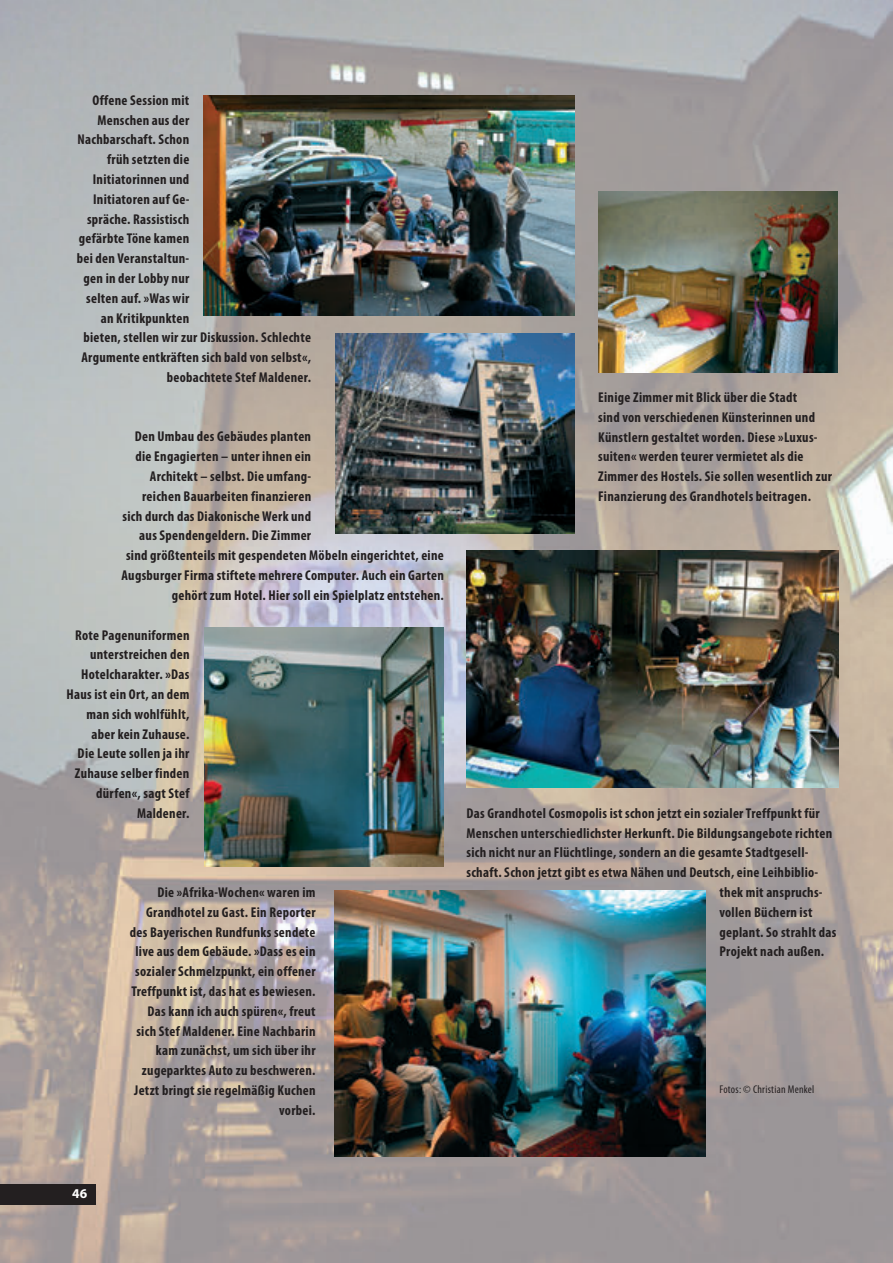
<style>
.page{position:relative;width:893px;height:1263px;background:#fff}
.page>*{position:absolute;margin:0;border:0;box-sizing:border-box;transform-origin:0 0}
.t1{font:700 condensed 14.25px/19.8px "Myriad Pro";letter-spacing:.02em;color:#231f20;text-align:right}
.t2{font:700 13.5px "Myriad Pro";color:#fff}
.t3{font:condensed 11.25px "Myriad Pro";letter-spacing:.025em;color:#231f20}
</style>
<div class="page">
<img style="left:0;top:0;width:893px;height:1263px">
<div style="left:0;top:1183px;width:96px;height:21px;background:#231f20"></div>
<img style="left:466px;top:551px;width:372px;height:237px">
<img style="left:598px;top:192px;width:240px;height:180px">
<img style="left:335px;top:334px;width:239px;height:199px">
<img style="left:203px;top:95px;width:372px;height:220px">
<img style="left:205px;top:628px;width:239px;height:238px">
<img style="left:335px;top:890px;width:371px;height:267px">
<p class="t1" style="left:92px;top:90px;width:98px">Offene Session mit</p>
<p class="t1" style="left:97px;top:110px;width:93px">Menschen aus der</p>
<p class="t1" style="left:78px;top:129px;width:113px">Nachbarschaft. Schon</p>
<p class="t1" style="left:107px;top:149px;width:84px">früh setzten die</p>
<p class="t1" style="left:93px;top:169px;width:98px">Initiatorinnen und</p>
<p class="t1" style="left:93px;top:189px;width:98px">Initiatoren auf Ge-</p>
<p class="t1" style="left:87px;top:209px;width:104px">spräche. Rassistisch</p>
<p class="t1" style="left:79px;top:228px;width:112px">gefärbte Töne kamen</p>
<p class="t1" style="left:77px;top:248px;width:114px">bei den Veranstaltun-</p>
<p class="t1" style="left:84px;top:268px;width:107px">gen in der Lobby nur</p>
<p class="t1" style="left:86px;top:288px;width:105px">selten auf. »Was wir</p>
<p class="t1" style="left:101px;top:308px;width:90px">an Kritikpunkten</p>
<p class="t1" style="left:83px;top:327px;width:229px">bieten, stellen wir zur Diskussion. Schlechte</p>
<p class="t1" style="left:81px;top:347px;width:231px">Argumente entkräften sich bald von selbst«,</p>
<p class="t1" style="left:167px;top:367px;width:146px">beobachtete Stef Maldener.</p>
<p class="t1" style="left:135px;top:426px;width:178px">Den Umbau des Gebäudes planten</p>
<p class="t1" style="left:135px;top:446px;width:177px">die Engagierten – unter ihnen ein</p>
<p class="t1" style="left:150px;top:466px;width:163px">Architekt – selbst. Die umfang -</p>
<p class="t1" style="left:142px;top:486px;width:171px">reichen Bauarbeiten finanzieren</p>
<p class="t1" style="left:123px;top:506px;width:190px">sich durch das Diakonische Werk und</p>
<p class="t1" style="left:139px;top:525px;width:173px">aus Spendengeldern. Die Zimmer</p>
<p class="t1" style="left:126px;top:545px;width:319px">sind größtenteils mit gespendeten Möbeln eingerichtet, eine</p>
<p class="t1" style="left:121px;top:565px;width:324px">Augsburger Firma stiftete mehrere Computer. Auch ein Garten</p>
<p class="t1" style="left:172px;top:585px;width:274px">gehört zum Hotel. Hier soll ein Spielplatz entstehen.</p>
<p class="t1" style="left:67px;top:625px;width:125px">Rote Pagenuniformen unterstreichen den<br>Hotelcharakter. »Das<br>Haus ist ein Ort, an dem man sich wohlfühlt, aber kein Zuhause.<br>Die Leute sollen ja ihr<br>Zuhause selber finden dürfen«, sagt Stef<br>Maldener.</p>
<p class="t1" style="left:130px;top:882px;width:187px">Die »Afrika-Wochen« waren im<br>Grandhotel zu Gast. Ein Reporter des Bayerischen Rundfunks sendete live aus dem Gebäude. »Dass es ein sozialer Schmelzpunkt, ein offener<br>Treffpunkt ist, das hat es bewiesen.<br>Das kann ich auch spüren«, freut sich Stef Maldener. Eine Nachbarin kam zunächst, um sich über ihr<br>zu ge parktes Auto zu beschweren.<br>Jetzt bringt sie regelmäßig Kuchen vorbei.</p>
<p class="t1" style="left:598px;top:387px;width:235px;text-align:left">Einige Zimmer mit Blick über die Stadt<br>sind von verschiedenen Künsterinnen und Künstlern gestaltet worden. Diese »Luxus - suiten« werden teurer vermietet als die Zimmer des Hostels. Sie sollen wesentlich zur Finanzierung des Grandhotels beitragen.</p>
<p class="t1" style="left:466px;top:803px;width:355px">Das Grandhotel Cosmopolis ist schon jetzt ein sozialer Treffpunkt für</p>
<p class="t1" style="left:466px;top:822px;width:367px">Menschen unterschiedlichster Herkunft. Die Bildungsangebote richten</p>
<p class="t1" style="left:466px;top:842px;width:344px">sich nicht nur an Flüchtlinge, sondern an die gesamte Stadtgesell-</p>
<p class="t1" style="left:466px;top:862px;width:353px">schaft. Schon jetzt gibt es etwa Nähen und Deutsch, eine Leihbiblio-</p>
<p class="t1" style="left:719px;top:882px;width:105px">thek mit anspruchs-</p>
<p class="t1" style="left:719px;top:902px;width:95px">vollen Büchern ist</p>
<p class="t1" style="left:719px;top:921px;width:119px">geplant. So strahlt das</p>
<p class="t1" style="left:719px;top:941px;width:106px">Projekt nach außen.</p>
<p class="t3" style="left:719px;top:1083px;width:96px">Fotos: © Christian Menkel</p>
<p class="t2" style="left:72px;top:1188px;width:16px">46</p>
</div>
